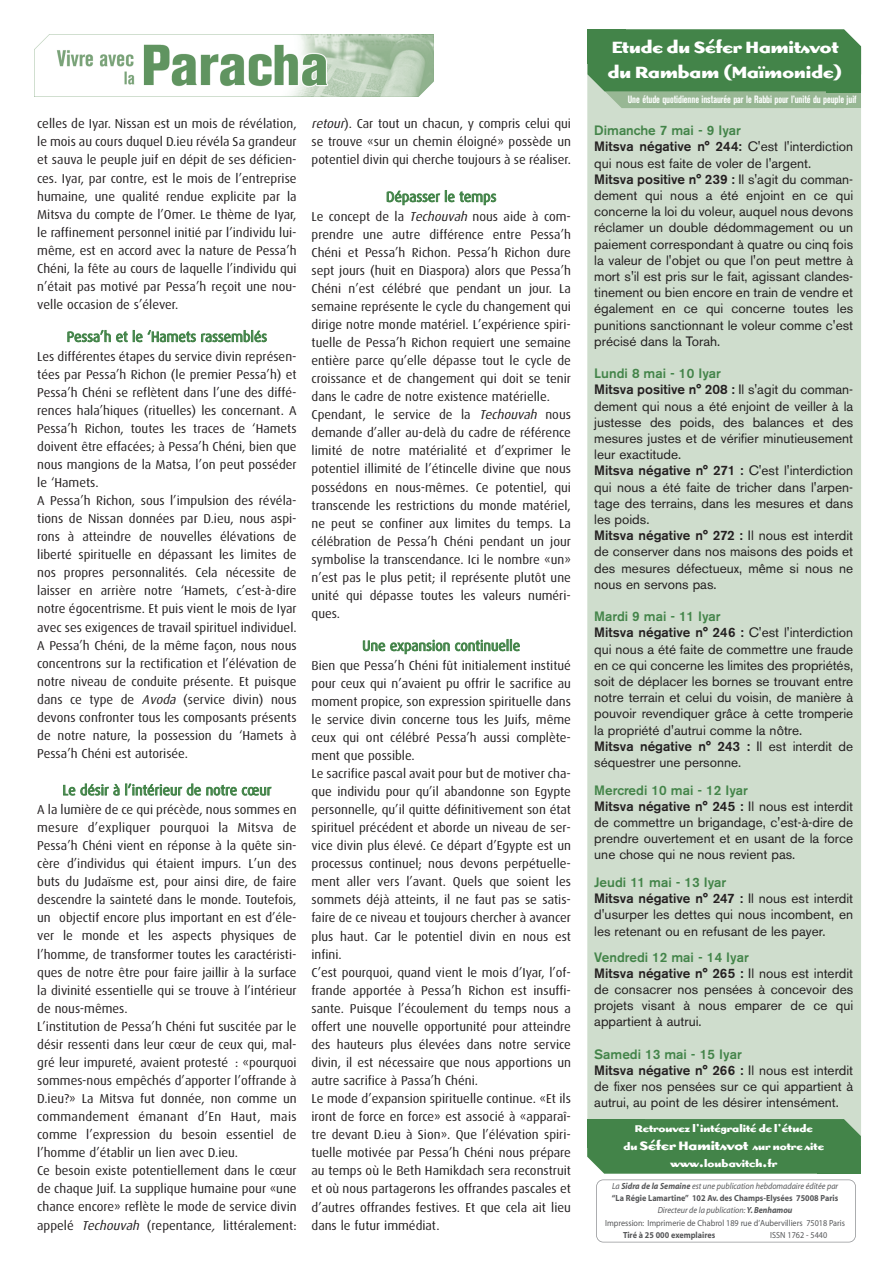
<style>
.page{position:relative;width:893px;height:1263px;background:#fff}
.page>*{position:absolute;margin:0;border:0;box-sizing:border-box;transform-origin:0 0}
.t1{font:700 18px/25.5px "Dogma";color:#fff}
.t2{font:14.25px "Dax";color:#438449}
.t3{font:13.5px/16.2px "Akzidenz Grotesk BE";color:#231f20}
.t4{font:12.9px/18px "Dax";color:#231f20}
.t5{font:700 10.8px/18px "Dogma";color:#fff;text-align:center}
.t6{font:700 condensed 10.5px "Akzidenz Grotesk BE";letter-spacing:-.01em;color:#fff;scale:.9 1}
.t7{font:italic 8.85px/12px "Myriad";color:#57585a;text-align:center;scale:.92 1}
.t8{font:700 8.85px "Myriad";color:#57585a;scale:.92 1}
.t9{font:8.85px "Myriad";color:#57585a;scale:.92 1}
.s1{font-style:italic}
.s2{font-weight:500;color:#438449}
.s3{font-weight:500}
.s4{font-size:13.5px}
.s5{font-weight:700}
.s6{font-weight:700;font-style:normal}
.s7{font-style:normal}
</style>
<div class="page">
<div style="left:587px;top:108px;width:274px;height:1011px;background:#cfddcd"></div>
<img style="left:34px;top:34px;width:400px;height:63px">
<div style="left:596px;top:1179px;width:260px;height:63px;border:2px solid #939598;border-radius:7px"></div>
<div style="left:587px;top:1119px;width:274px;height:55px;background:#438449"></div>
<div style="left:817px;top:1146px;width:44px;height:28px;background:#438449"></div>
<div style="left:587px;top:1119px;width:58px;height:28px;background:#438449"></div>
<svg style="left:587px;top:29px;width:274px;height:79px;background:#5b925e"></svg>
<div style="left:826px;top:59px;width:35px;height:33px;background:#438449"></div>
<div style="left:587px;top:29px;width:39px;height:34px;background:#438449"></div>
<p class="t4" style="left:37px;top:116px;width:261px;text-align:justify">celles de Iyar. Nissan est un mois de révélation, le mois au cours duquel D.ieu révéla Sa grandeur et sauva le peuple juif en dépit de ses déficien&shy;ces. Iyar, par contre, est le mois de l’entreprise humaine, une qualité rendue explicite par la Mitsva du compte de l’Omer. Le thème de Iyar, le raffinement personnel initié par l’individu lui&shy;même, est en accord avec la nature de Pessa’h Chéni, la fête au cours de laquelle l’individu qui n’était pas motivé par Pessa’h reçoit une nou&shy;velle occasion de s’élever.</p>
<p class="t2" style="left:67px;top:332px;width:202px">Pessa’h et le ‘Hamets rassemblés</p>
<p class="t4" style="left:37px;top:348px;width:261px">Les différentes étapes du service divin représen&shy;tées par Pessa’h Richon (le premier Pessa’h) et Pessa’h Chéni se reflètent dans l’une des diffé&shy;rences hala’hiques (rituelles) les concernant. A Pessa’h Richon, toutes les traces de ‘Hamets doivent être effacées; à Pessa’h Chéni, bien que nous mangions de la Matsa, l’on peut posséder le ‘Hamets.<br>A Pessa’h Richon, sous l’impulsion des révéla&shy;tions de Nissan données par D.ieu, nous aspi&shy;rons à atteindre de nouvelles élévations de liberté spirituelle en dépassant les limites de nos propres personnalités. Cela nécessite de laisser en arrière notre ‘Hamets, c’est-à-dire notre égocentrisme. Et puis vient le mois de Iyar avec ses exigences de travail spirituel individuel.<br>A Pessa’h Chéni, de la même façon, nous nous concentrons sur la rectification et l’élévation de notre niveau de conduite présente. Et puisque dans ce type de <span class="s1">Avoda</span> (service divin) nous devons confronter tous les composants présents de notre nature, la possession du ‘Hamets à Pessa’h Chéni est autorisée.</p>
<p class="t2" style="left:62px;top:785px;width:210px">Le désir à l’intérieur de notre cœur</p>
<p class="t4" style="left:37px;top:802px;width:261px">A la lumière de ce qui précède, nous sommes en mesure d’expliquer pourquoi la Mitsva de Pessa’h Chéni vient en réponse à la quête sin&shy;cère d’individus qui étaient impurs. L’un des buts du Judaïsme est, pour ainsi dire, de faire descendre la sainteté dans le monde. Toutefois, un objectif encore plus important en est d’éle&shy;ver le monde et les aspects physiques de l’homme, de transformer toutes les caractéristi&shy;ques de notre être pour faire jaillir à la surface la divinité essentielle qui se trouve à l’intérieur de nous-mêmes.<br>L’institution de Pessa’h Chéni fut suscitée par le désir ressenti dans leur cœur de ceux qui, mal&shy;gré leur impureté, avaient protesté : «pourquoi sommes-nous empêchés d’apporter l’offrande à D.ieu?» La Mitsva fut donnée, non comme un commandement émanant d’En Haut, mais comme l’expression du besoin essentiel de l’homme d’établir un lien avec D.ieu.<br>Ce besoin existe potentiellement dans le cœur de chaque Juif. La supplique humaine pour «une chance encore» reflète le mode de service divin appelé <span class="s1">Techouvah</span> (repentance<span class="s1">,</span> littéralement:</p>
<p class="t4" style="left:312px;top:116px;width:261px;text-align:justify"><span class="s1">retour</span>). Car tout un chacun, y compris celui qui se trouve «sur un chemin éloigné» possède un potentiel divin qui cherche toujours à se réaliser.</p>
<p class="t2" style="left:386px;top:192px;width:112px">Dépasser le temps</p>
<p class="t4" style="left:312px;top:208px;width:261px">Le concept de la <span class="s1">Techouvah</span> nous aide à com&shy;prendre une autre différence entre Pessa’h Chéni et Pessa’h Richon. Pessa’h Richon dure sept jours (huit en Diaspora) alors que Pessa’h Chéni n’est célébré que pendant un jour. La semaine représente le cycle du changement qui dirige notre monde matériel. L’expérience spiri&shy;tuelle de Pessa’h Richon requiert une semaine entière parce qu’elle dépasse tout le cycle de croissance et de changement qui doit se tenir dans le cadre de notre existence matérielle.<br>Cpendant, le service de la <span class="s1">Techouvah</span> nous demande d’aller au-delà du cadre de référence limité de notre matérialité et d’exprimer le potentiel illimité de l’étincelle divine que nous possédons en nous-mêmes. Ce potentiel, qui transcende les restrictions du monde matériel, ne peut se confiner aux limites du temps. La célébration de Pessa’h Chéni pendant un jour symbolise la transcendance. Ici le nombre «un» n’est pas le plus petit; il représente plutôt une unité qui dépasse toutes les valeurs numéri&shy;ques.</p>
<p class="t2" style="left:362px;top:641px;width:159px">Une expansion continuelle</p>
<p class="t4" style="left:312px;top:657px;width:261px">Bien que Pessa’h Chéni fût initialement institué pour ceux qui n’avaient pu offrir le sacrifice au moment propice, son expression spirituelle dans le service divin concerne tous les Juifs, même ceux qui ont célébré Pessa’h aussi complète&shy;ment que possible.<br>Le sacrifice pascal avait pour but de motiver cha&shy;que individu pour qu’il abandonne son Egypte personnelle, qu’il quitte définitivement son état spirituel précédent et aborde un niveau de ser&shy;vice divin plus élevé. Ce départ d’Egypte est un processus continuel; nous devons perpétuelle&shy;ment aller vers l’avant. Quels que soient les sommets déjà atteints, il ne faut pas se satis&shy;faire de ce niveau et toujours chercher à avancer plus haut. Car le potentiel divin en nous est infini.<br>C’est pourquoi, quand vient le mois d’Iyar, l’of&shy;frande apportée à Pessa’h Richon est insuffi&shy;sante. Puisque l’écoulement du temps nous a offert une nouvelle opportunité pour atteindre des hauteurs plus élevées dans notre service divin, il est nécessaire que nous apportions un autre sacrifice à Passa’h Chéni.<br>Le mode d’expansion spirituelle continue. «Et ils iront de force en force» est associé à «apparaî&shy;tre devant D.ieu à Sion». Que l’élévation spiri&shy;tuelle motivée par Pessa’h Chéni nous prépare au temps où le Beth Hamikdach sera reconstruit et où nous partagerons les offrandes pascales et d’autres offrandes festives. Et que cela ait lieu dans le futur immédiat.</p>
<h1 class="t1" style="left:608px;top:34px;width:236px">Etude du Séfer Hamitsvot du Rambam (Maïmonide)</h1>
<p class="t6" style="left:628px;top:95px;width:256px">Une étude quotidienne instaurée par le Rabbi pour l’unité du peuple juif</p>
<p class="t3" style="left:594px;top:124px;width:260px"><span class="s2">Dimanche 7 mai - 9 Iyar<br></span><span class="s3">Mitsva négative n° 244:</span> C'est l'interdiction qui nous est faite de voler de l'argent.<br><span class="s3">Mitsva positive n° 239 :</span> Il s'agit du comman&shy;dement qui nous a été enjoint en ce qui concerne la loi du voleur, auquel nous devons réclamer un double dédommagement ou un paiement correspondant à quatre ou cinq fois la valeur de l'objet ou que l'on peut mettre à mort s'il est pris sur le fait, agissant clandes&shy;tinement ou bien encore en train de vendre et également en ce qui concerne toutes les punitions sanctionnant le voleur comme c'est précisé dans la Torah.</p>
<p class="t3" style="left:594px;top:367px;width:260px"><span class="s2">Lundi 8 mai - 10 Iyar<br></span><span class="s3">Mitsva positive n° 208 :</span> Il s'agit du comman&shy;dement qui nous a été enjoint de veiller à la justesse des poids, des balances et des mesures justes et de vérifier minutieusement leur exactitude.<br><span class="s3">Mitsva négative n° 271 :</span> C'est l'interdiction qui nous a été faite de tricher dans l'arpen&shy;tage des terrains, dans les mesures et dans les poids.<br><span class="s3">Mitsva négative n° 272 :</span> Il nous est interdit de conserver dans nos maisons des poids et des mesures défectueux, même si nous ne nous en servons pas.</p>
<p class="t3" style="left:594px;top:610px;width:261px"><span class="s2">Mardi 9 mai - 11 Iyar<br></span><span class="s3">Mitsva négative n° 246 :</span> C'est l'interdiction qui nous a été faite de commettre une fraude en ce qui concerne les limites des propriétés, soit de déplacer les bornes se trouvant entre notre terrain et celui du voisin, de manière à pouvoir revendiquer grâce à cette tromperie la propriété d'autrui comme la nôtre.<br><span class="s3">Mitsva négative n° 243 :</span> Il est interdit de séquestrer une personne.</p>
<p class="t3" style="left:594px;top:783px;width:260px"><span class="s2">Mercredi 10 mai - 12 Iyar<br></span><span class="s3">Mitsva négative n° 245 :</span> Il nous est interdit de commettre un brigandage, c'est-à-dire de prendre ouvertement et en usant de la force une chose qui ne nous revient pas.</p>
<p class="t3" style="left:594px;top:876px;width:260px"><span class="s2">Jeudi 11 mai - 13 Iyar<br></span><span class="s3">Mitsva négative n° 247 :</span> Il nous est interdit d'usurper les dettes qui nous incombent, en les retenant ou en refusant de les payer.</p>
<p class="t3" style="left:594px;top:950px;width:260px"><span class="s2">Vendredi 12 mai - 14 Iyar<br></span><span class="s3">Mitsva négative n° 265 :</span> Il nous est interdit de consacrer nos pensées à concevoir des projets visant à nous emparer de ce qui appartient à autrui.</p>
<p class="t3" style="left:594px;top:1047px;width:261px"><span class="s2">Samedi 13 mai - 15 Iyar<br></span><span class="s3">Mitsva négative n° 266 :</span> Il nous est interdit de fixer nos pensées sur ce qui appartient à autrui, au point de les désirer intensément.</p>
<p class="t5" style="left:624px;top:1119px;width:202px">Retrouvez l’intégralité de l’étude<br>du <span class="s4">Séfer Hamitsvot</span> sur notre site</p>
<p class="t5" style="left:671px;top:1154px;width:108px">www.loubavitch.fr</p>
<p class="t7" style="left:605px;top:1181px;width:262px">La <span class="s5">Sidra de la Semaine</span> est une publication hebdomadaire éditée par <span class="s6">“La Régie Lamartine” 102 Av. des Champs-Elysées 75008 Paris </span>Directeur de la publication: <span class="s5">Y. Benhamou<br></span><span class="s7">Impression: Imprimerie de Chabrol 189 rue d’Aubervilliers 75018 Paris</span></p>
<p class="t8" style="left:623px;top:1231px;width:102px">Tiré à 25 000 exemplaires</p>
<p class="t9" style="left:770px;top:1231px;width:63px">ISSN 1762 - 5440</p>
</div>
